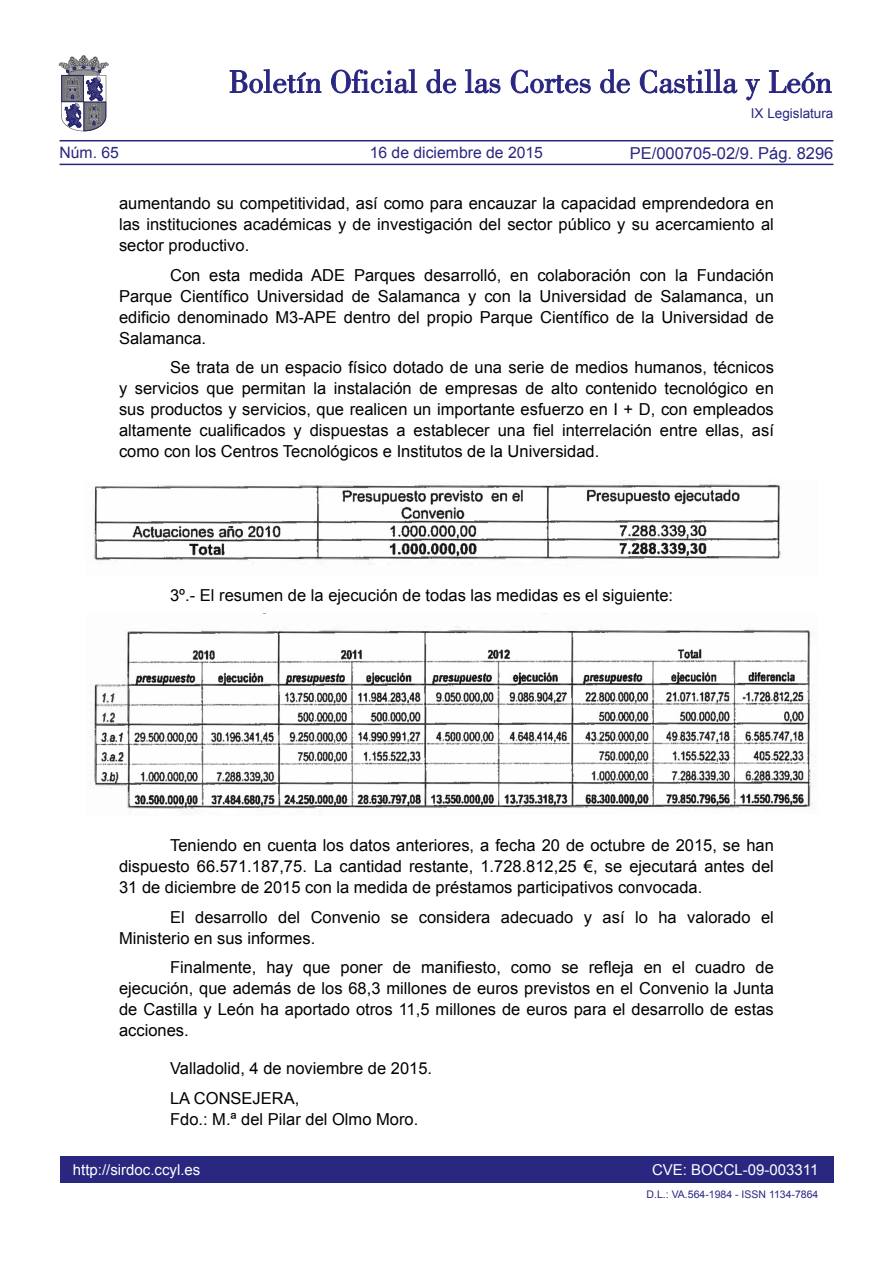
<style>
.page{position:relative;width:893px;height:1263px;background:#fff}
.page>*{position:absolute;margin:0;border:0;box-sizing:border-box;transform-origin:0 0}
.TEXTO_NORMAL{font:16.5px/21px "Arial";color:#000;text-align:justify}
.firma_andres{font:16.5px/21px "Arial";color:#000}
.valladolid{font:16.5px "Arial";color:#000}
.t1{font:16.5px "Arial";color:#292780}
.t2{font:15.75px "Arial";color:#292780}
.t3{font:15px "Arial";color:#fff}
.t4{font:13.5px "Arial";color:#292780}
.TEXTO_NORMAL-2{font:10.5px "Arial";color:#292780}
</style>
<div class="page">
<div style="left:60px;top:1157px;width:773px;height:26px;background:#292780"></div>
<hr style="left:60px;top:164px;width:773px;height:1px;background:#292780">
<hr style="left:60px;top:140px;width:773px;height:1px;background:#292780">
<svg style="left:230px;top:69px;width:91px;height:24px"></svg>
<svg style="left:331px;top:69px;width:86px;height:24px"></svg>
<svg style="left:426px;top:69px;width:30px;height:24px"></svg>
<svg style="left:465px;top:69px;width:35px;height:24px"></svg>
<svg style="left:511px;top:70px;width:80px;height:23px"></svg>
<svg style="left:600px;top:69px;width:30px;height:24px"></svg>
<svg style="left:640px;top:69px;width:97px;height:24px"></svg>
<svg style="left:745px;top:79px;width:15px;height:21px"></svg>
<svg style="left:769px;top:70px;width:62px;height:23px"></svg>
<svg style="left:59px;top:55px;width:49px;height:76px"></svg>
<img style="left:89px;top:480px;width:726px;height:334px">
<div style="left:60px;top:577px;width:773px;height:35px;background:#fff"></div>
<p class="t4" style="left:751px;top:105px;width:84px">IX Legislatura</p>
<p class="t1" style="left:630px;top:142px;width:205px">PE/000705-02/9. Pág. 8296</p>
<p class="TEXTO_NORMAL" style="left:119px;top:193px;width:656px">aumentando su competitividad, así como para encauzar la capacidad emprendedora en las instituciones académicas y de investigación del sector público y su acercamiento al sector productivo.</p>
<p class="TEXTO_NORMAL" style="left:119px;top:264px;width:656px;text-indent:51px">Con esta medida ADE Parques desarrolló, en colaboración con la Fundación Parque Científico Universidad de Salamanca y con la Universidad de Salamanca, un edificio denominado M3-APE dentro del propio Parque Científico de la Universidad de Salamanca.</p>
<p class="TEXTO_NORMAL" style="left:119px;top:357px;width:656px;text-indent:51px">Se trata de un espacio físico dotado de una serie de medios humanos, técnicos y servicios que permitan la instalación de empresas de alto contenido tecnológico en sus productos y servicios, que realicen un importante esfuerzo en I + D, con empleados altamente cualificados y dispuestas a establecer una fiel interrelación entre ellas, así como con los Centros Tecnológicos e Institutos de la Universidad.</p>
<p class="t2" style="left:60px;top:142px;width:61px">Núm. 65</p>
<p class="t2" style="left:370px;top:142px;width:175px">16 de diciembre de 2015</p>
<p class="TEXTO_NORMAL" style="left:170px;top:585px;width:505px">3º.- El resumen de la ejecución de todas las medidas es el siguiente:</p>
<p class="TEXTO_NORMAL" style="left:119px;top:835px;width:656px;text-indent:51px">Teniendo en cuenta los datos anteriores, a fecha 20 de octubre de 2015, se han dispuesto 66.571.187,75. La cantidad restante, 1.728.812,25 €, se ejecutará antes del 31 de diciembre de 2015 con la medida de préstamos participativos convocada.</p>
<p class="TEXTO_NORMAL" style="left:119px;top:906px;width:656px;text-indent:51px">El desarrollo del Convenio se considera adecuado y así lo ha valorado el<br>Ministerio en sus informes.</p>
<p class="TEXTO_NORMAL" style="left:119px;top:957px;width:656px;text-indent:51px">Finalmente, hay que poner de manifiesto, como se refleja en el cuadro de ejecución, que además de los 68,3 millones de euros previstos en el Convenio la Junta de Castilla y León ha aportado otros 11,5 millones de euros para el desarrollo de estas acciones.</p>
<p class="valladolid" style="left:170px;top:1057px;width:264px">Valladolid, 4 de noviembre de 2015.</p>
<p class="firma_andres" style="left:170px;top:1087px;width:250px">LA CONSEJERA,<br>Fdo.: M.ª del Pilar del Olmo Moro.</p>
<p class="t3" style="left:73px;top:1159px;width:129px">http://sirdoc.ccyl.es</p>
<p class="t3" style="left:652px;top:1159px;width:168px">CVE: BOCCL-09-003311</p>
<p class="TEXTO_NORMAL-2" style="left:647px;top:1188px;width:173px">D.L.: VA.564-1984 - ISSN 1134-7864</p>
</div>
